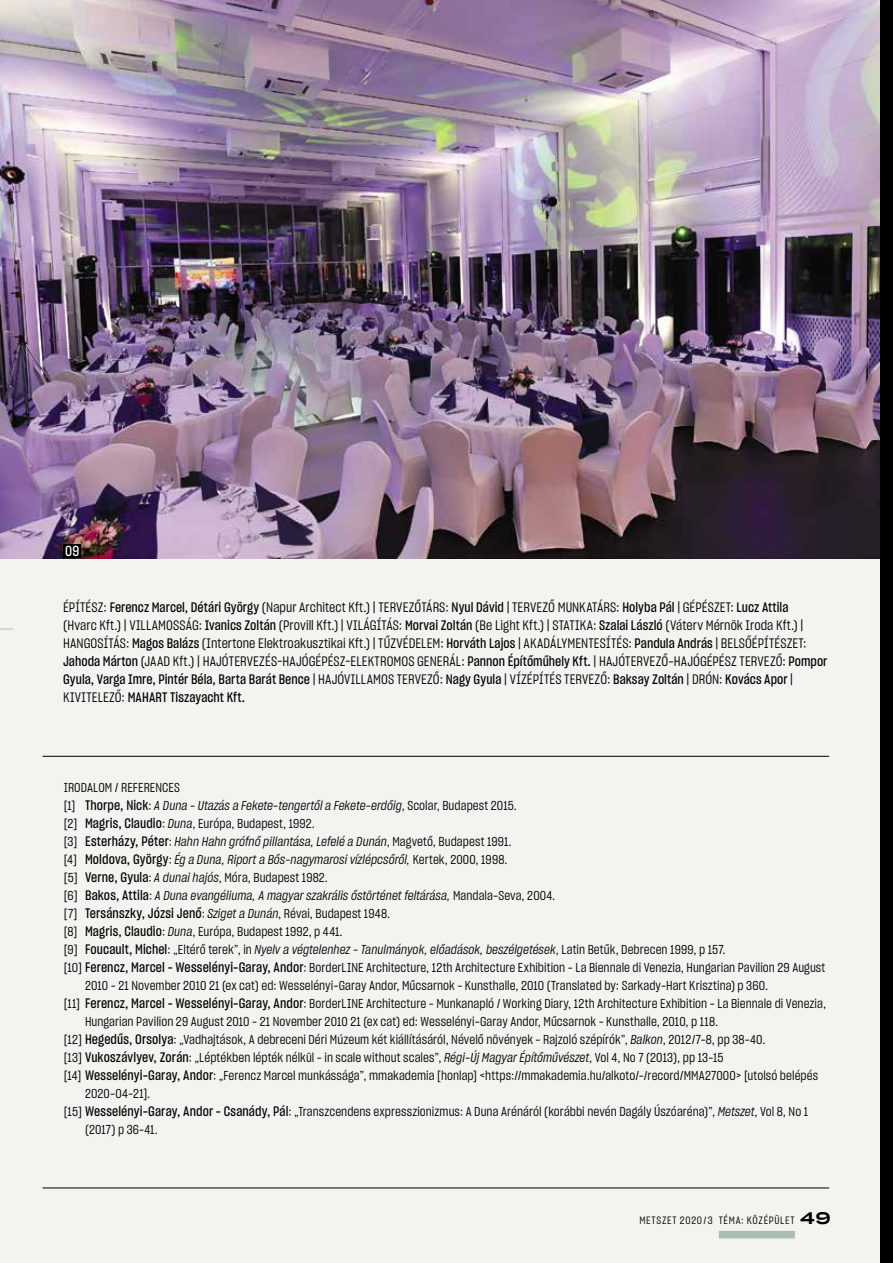
<style>
.page{position:relative;width:893px;height:1263px;background:#f3f3ef}
.page>*{position:absolute;margin:0;border:0;box-sizing:border-box;transform-origin:0 0}
.t1{font:14.25px "Sharp Grotesk Medium 15";color:#fff}
.t2{font:13.5px/18px "Sharp Grotesk Book 15";letter-spacing:.005em;color:#000}
.t3{font:13.5px/18px "Sharp Grotesk Medium 15";letter-spacing:.005em;color:#000}
.t4{font:12.75px/18px "Sharp Grotesk Book 15";letter-spacing:.005em;color:#000}
.t5{font:12.75px/18px "Sharp Grotesk Book Italic 15";letter-spacing:.005em;color:#000}
.t6{font:10.5px "Sharp Grotesk Book 15";letter-spacing:.065em;color:#000}
.s1{font-family:"Sharp Grotesk Medium 15"}
.s2{font-family:"Sharp Grotesk Book 15"}
.s3{font-family:"Sharp Grotesk Medium 15";font-size:13.5px}
.s4{font-family:"Sharp Grotesk Book Italic 15"}
.s5{font-family:"Sharp Grotesk Medium 25";font-size:16.5px}
</style>
<div class="page">
<hr style="left:43px;top:756px;width:786px;height:1px;background:#000">
<hr style="left:43px;top:1188px;width:786px;height:1px;background:#000">
<img style="left:0;top:0;width:880px;height:558px">
<img style="left:0;top:36px;width:13px;height:594px">
<div style="left:64px;top:544px;width:17px;height:14px;background:#000"></div>
<div style="left:880px;top:0;width:13px;height:1263px;background:#000"></div>
<div style="left:719px;top:1231px;width:76px;height:7px;background:#acbeb3"></div>
<p class="t1" style="left:65px;top:541px;width:15px">09</p>
<p class="t2" style="left:63px;top:598px;width:766px">ÉPÍTÉSZ: <span class="s1">Ferencz Marcel, Détári György</span> (Napur Architect Kft.) | TERVEZŐTÁRS: <span class="s1">Nyul Dávid</span> | TERVEZŐ MUNKATÁRS: <span class="s1">Holyba Pál</span> | GÉPÉSZET: <span class="s1">Lucz Attila<br></span>(Hvarc Kft.) | VILLAMOSSÁG: <span class="s1">Ivanics Zoltán</span> (Provill Kft.) | VILÁGÍTÁS: <span class="s1">Morvai Zoltán</span> (Be Light Kft.) | STATIKA: <span class="s1">Szalai László</span> (Váterv Mérnök Iroda Kft.) | HANGOSÍTÁS: <span class="s1">Magos Balázs</span> (Intertone Elektroakusztikai Kft.) | TŰZVÉDELEM: <span class="s1">Horváth Lajos</span> | AKADÁLYMENTESÍTÉS: <span class="s1">Pandula András</span> | BELSŐÉPÍTÉSZET:<br><span class="s1">Jahoda Márton</span> (JAAD Kft.) | HAJÓTERVEZÉS-HAJÓGÉPÉSZ-ELEKTROMOS GENERÁL: <span class="s1">Pannon Építőműhely Kft.</span> | HAJÓTERVEZŐ-HAJÓGÉPÉSZ TERVEZŐ: <span class="s1">Pompor</span></p>
<p class="t3" style="left:63px;top:670px;width:731px">Gyula, Varga Imre, Pintér Béla, Barta Barát Bence <span class="s2">| HAJÓVILLAMOS TERVEZŐ:</span> Nagy Gyula <span class="s2">| VÍZÉPÍTÉS TERVEZŐ:</span> Baksay Zoltán <span class="s2">| DRÓN:</span> Kovács Apor <span class="s2">|<br>KIVITELEZŐ:</span> MAHART Tiszayacht Kft.</p>
<p class="t4" style="left:64px;top:778px;width:118px">IRODALOM / REFERENCES</p>
<p class="t5" style="left:64px;top:796px;width:455px"><span class="s2">[1]</span> <span class="s3">Thorpe, Nick</span><span class="s2">:</span> A Duna – Utazás a Fekete-tengertől a Fekete-erdőig<span class="s2">, Scolar, Budapest 2015.</span></p>
<p class="t4" style="left:64px;top:814px;width:253px">[2] <span class="s3">Magris, Claudio</span>: <span class="s4">Duna</span>, Európa, Budapest, 1992.</p>
<p class="t5" style="left:64px;top:832px;width:449px"><span class="s2">[3]</span> <span class="s3">Esterházy, Péter</span><span class="s2">:</span> Hahn Hahn grófnő pillantása, Lefelé a Dunán<span class="s2">, Magvető, Budapest 1991. [4]</span> <span class="s3">Moldova, György</span><span class="s2">:</span> Ég a Duna, Riport a Bős–nagymarosi vízlépcsőről, <span class="s2">Kertek, 2000, 1998.</span></p>
<p class="t4" style="left:64px;top:868px;width:266px">[5] <span class="s3">Verne, Gyula</span>: <span class="s4">A dunai hajós</span>, Móra, Budapest 1982.</p>
<p class="t5" style="left:64px;top:886px;width:493px"><span class="s2">[6]</span> <span class="s3">Bakos, Attila</span><span class="s2">:</span> A Duna evangéliuma, A magyar szakrális őstörténet feltárása, <span class="s2">Mandala-Seva, 2004.</span></p>
<p class="t4" style="left:64px;top:904px;width:328px">[7] <span class="s3">Tersánszky, Józsi Jenő</span>: <span class="s4">Sziget a Dunán</span>, Révai, Budapest 1948. [8] <span class="s3">Magris, Claudio</span>: <span class="s4">Duna</span>, Európa, Budapest 1992, p 441.</p>
<p class="t5" style="left:64px;top:940px;width:663px"><span class="s2">[9]</span> <span class="s3">Foucault, Michel</span><span class="s2">: „Eltérő terek”, in</span> Nyelv a végtelenhez – Tanulmányok, előadások, beszélgetések<span class="s2">, Latin Betűk, Debrecen 1999, p 157.</span></p>
<p class="t4" style="left:64px;top:958px;width:763px">[10] <span class="s3">Ferencz, Marcel – Wesselényi-Garay, Andor</span>: BorderLINE Architecture, 12th Architecture Exhibition – La Biennale di Venezia, Hungarian Pavilion 29 August</p>
<p class="t4" style="left:85px;top:976px;width:685px">2010 – 21 November 2010 21 (ex cat) ed: Wesselényi-Garay Andor, Műcsarnok – Kunsthalle, 2010 (Translated by: Sarkady-Hart Krisztina) p 360.</p>
<p class="t4" style="left:64px;top:994px;width:764px">[11] <span class="s3">Ferencz, Marcel – Wesselényi-Garay, Andor</span>: BorderLINE Architecture – Munkanapló / Working Diary, 12th Architecture Exhibition – La Biennale di Venezia,</p>
<p class="t4" style="left:85px;top:1012px;width:635px">Hungarian Pavilion 29 August 2010 – 21 November 2010 21 (ex cat) ed: Wesselényi-Garay Andor, Műcsarnok – Kunsthalle, 2010, p 118.</p>
<p class="t4" style="left:64px;top:1030px;width:703px">[12] <span class="s3">Hegedűs, Orsolya</span>: „Vadhajtások, A debreceni Déri Múzeum két kiállításáról, Névelő növények – Rajzoló szépírók”, <span class="s4">Balkon</span>, 2012/7–8, pp 38–40.</p>
<p class="t4" style="left:64px;top:1048px;width:661px">[13] <span class="s3">Vukoszávlyev, Zorán</span>: „Léptékben lépték nélkül – in scale without scales”, <span class="s4">Régi-Új Magyar Építőművészet</span>, Vol 4, No 7 (2013), pp 13–15</p>
<p class="t4" style="left:64px;top:1066px;width:756px">[14] <span class="s3">Wesselényi-Garay, Andor</span>: „Ferencz Marcel munkássága”, mmakademia [honlap] &lt;https://mmakademia.hu/alkoto/-/record/MMA27000&gt; [utolsó belépés</p>
<p class="t4" style="left:85px;top:1084px;width:67px">2020-04-21].</p>
<p class="t4" style="left:64px;top:1102px;width:746px">[15] <span class="s3">Wesselényi-Garay, Andor – Csanády, Pál</span>: „Transzcendens expresszionizmus: A Duna Arénáról (korábbi nevén Dagály Úszóaréna)”, <span class="s4">Metszet</span>, Vol 8, No 1</p>
<p class="t4" style="left:85px;top:1120px;width:74px">(2017) p 36–41.</p>
<p class="t6" style="left:640px;top:1213px;width:192px">METSZET 2020/3 TÉMA: KÖZÉPÜLET <span class="s5">49</span></p>
</div>
